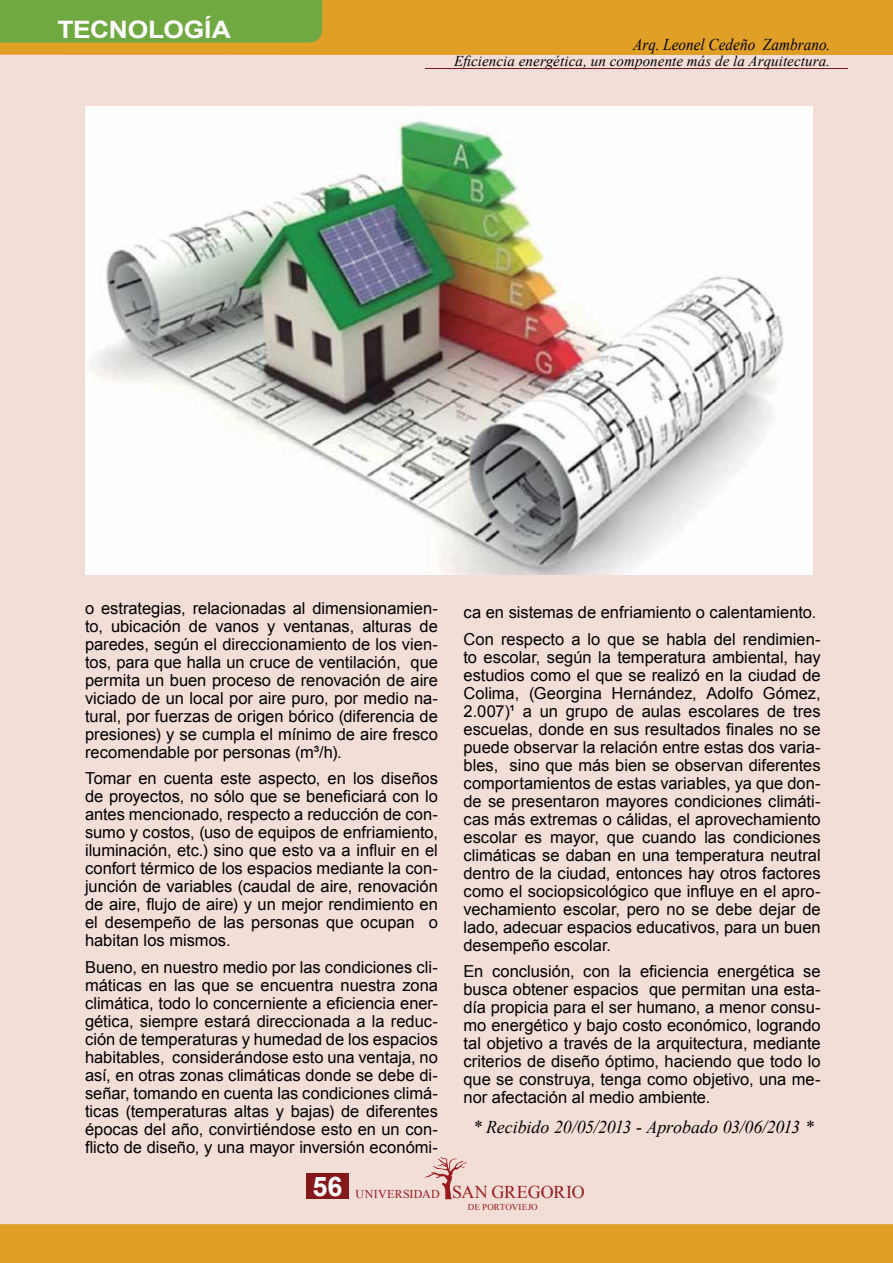
<style>
.page{position:relative;width:893px;height:1263px;background:#e09f26}
.page>*{position:absolute;margin:0;border:0;box-sizing:border-box;transform-origin:0 0}
.t1{font:700 27px "Arial";color:#fff}
.t2{font:700 24px "Arial";letter-spacing:-.01em;color:#fff;scale:1.1 1}
.t3{font:italic 18px "Times New Roman";letter-spacing:-.005em;color:#000}
.t4{font:16.5px/18px "Arial";color:#000;text-align:justify}
.t5{font:italic 16.5px "Times New Roman";letter-spacing:.005em;color:#000;scale:.92 1}
.t6{font:italic 15px "Times New Roman";letter-spacing:.005em;color:#000}
.t7{font:12px "Times New Roman";letter-spacing:.03em;color:#981b1e}
.t8{font:9px "Times New Roman";letter-spacing:.01em;color:#981b1e}
.s1{font-size:18px}
</style>
<div class="page">
<div style="left:0;top:55px;width:893px;height:1170px;background:#f3ded7"></div>
<img style="left:85px;top:106px;width:727px;height:468px">
<div style="left:0;top:0;width:322px;height:43px;background:#70a942"></div>
<hr style="left:425px;top:68px;width:422px;height:1px;background:#84191b">
<svg style="left:424px;top:1157px;width:43px;height:42px;background:#e4beb9"></svg>
<div style="left:306px;top:1174px;width:43px;height:25px;background:#84191b"></div>
<h2 class="t2" style="left:57px;top:14px;width:159px">TECNOLOGÍA</h2>
<p class="t5" style="left:633px;top:34px;width:216px">Arq. Leonel Cedeño Zambrano.</p>
<p class="t6" style="left:454px;top:50px;width:378px">Eficiencia energética, un componente más de la Arquitectura.</p>
<p class="t4" style="left:85px;top:599px;width:354px">o estrategias, relacionadas al dimensionamien&shy;to, ubicación de vanos y ventanas, alturas de paredes, según el direccionamiento de los vien&shy;tos, para que halla un cruce de ventilación, que permita un buen proceso de renovación de aire viciado de un local por aire puro, por medio na&shy;tural, por fuerzas de origen bórico (diferencia de presiones) y se cumpla el mínimo de aire fresco recomendable por personas (m³/h).</p>
<p class="t4" style="left:85px;top:770px;width:354px">Tomar en cuenta este aspecto, en los diseños de proyectos, no sólo que se beneficiará con lo antes mencionado, respecto a reducción de con&shy;sumo y costos, (uso de equipos de enfriamiento, iluminación, etc.) sino que esto va a influir en el confort térmico de los espacios mediante la con&shy;junción de variables (caudal de aire, renovación de aire, flujo de aire) y un mejor rendimiento en el desempeño de las personas que ocupan o habitan los mismos.</p>
<p class="t4" style="left:85px;top:958px;width:354px">Bueno, en nuestro medio por las condiciones cli&shy;máticas en las que se encuentra nuestra zona climática, todo lo concerniente a eficiencia ener&shy;gética, siempre estará direccionada a la reduc&shy;ción de temperaturas y humedad de los espacios habitables, considerándose esto una ventaja, no así, en otras zonas climáticas donde se debe di&shy;señar, tomando en cuenta las condiciones climá&shy;ticas (temperaturas altas y bajas) de diferentes épocas del año, convirtiéndose esto en un con&shy;flicto de diseño, y una mayor inversión económi-</p>
<p class="t4" style="left:463px;top:599px;width:359px;line-height:26.5px">ca en sistemas de enfriamiento o calentamiento.<br>Con respecto a lo que se habla del rendimien-</p>
<p class="t4" style="left:463px;top:648px;width:359px">to escolar, según la temperatura ambiental, hay estudios como el que se realizó en la ciudad de Colima, (Georgina Hernández, Adolfo Gómez, 2.007)¹ a un grupo de aulas escolares de tres escuelas, donde en sus resultados finales no se puede observar la relación entre estas dos varia&shy;bles, sino que más bien se observan diferentes comportamientos de estas variables, ya que don&shy;de se presentaron mayores condiciones climáti&shy;cas más extremas o cálidas, el aprovechamiento escolar es mayor, que cuando las condiciones climáticas se daban en una temperatura neutral dentro de la ciudad, entonces hay otros factores como el sociopsicológico que influye en el apro&shy;vechamiento escolar, pero no se debe dejar de lado, adecuar espacios educativos, para un buen desempeño escolar.</p>
<p class="t4" style="left:463px;top:962px;width:359px">En conclusión, con la eficiencia energética se busca obtener espacios que permitan una esta&shy;día propicia para el ser humano, a menor consu&shy;mo energético y bajo costo económico, logrando tal objetivo a través de la arquitectura, mediante criterios de diseño óptimo, haciendo que todo lo que se construya, tenga como objetivo, una me&shy;nor afectación al medio ambiente.</p>
<p class="t3" style="left:473px;top:1114px;width:343px">* Recibido 20/05/2013 - Aprobado 03/06/2013 *</p>
<h1 class="t1" style="left:312px;top:1169px;width:32px">56</h1>
<p class="t7" style="left:355px;top:1186px;width:231px">UNIVERSIDAD <span class="s1">SAN GREGORIO</span></p>
<p class="t8" style="left:468px;top:1200px;width:71px">DE PORTOVIEJO</p>
</div>
